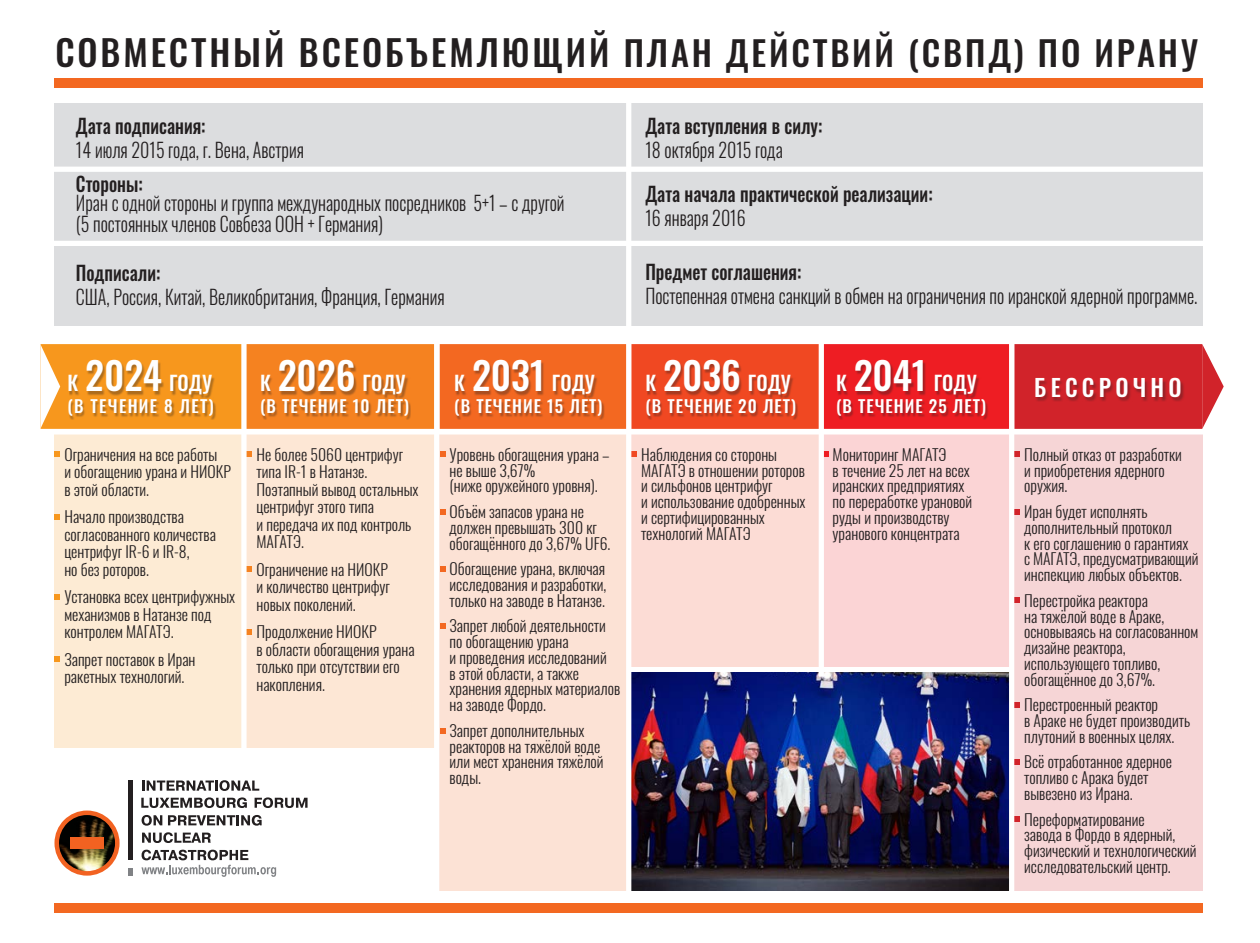
<style>
.page{position:relative;width:1260px;height:943px;background:#fff}
.page>*{position:absolute;margin:0;border:0;box-sizing:border-box;transform-origin:0 0}
.t1{font:500 34.12px "Oswald";letter-spacing:.08em;color:#231f20}
.t2{font:500 23.45px "Oswald";letter-spacing:.18em;color:#fff}
.t3{font:300 19.95px/21px "Oswald";color:#231f20;scale:.9 1}
.t4{font:500 19.95px "Oswald";color:#231f20;scale:.9 1}
.t5{font:500 19.95px "Oswald";color:#fff}
.t6{font:500 16.97px "Oswald";letter-spacing:.06em;color:#fff}
.t7{font:500 16.97px "Oswald";letter-spacing:.08em;color:#fff}
.t8{font:300 15.75px/15.8px "Oswald";color:#231f20}
.s1{font-size:35.52px}
.s2{font-size:38.15px}
</style>
<div class="page">
<div style="left:54px;top:171px;width:573px;height:70px;background:#dcdddf"></div>
<div style="left:631px;top:171px;width:571px;height:70px;background:#dcdddf"></div>
<div style="left:54px;top:246px;width:573px;height:80px;background:#dcdddf"></div>
<div style="left:631px;top:246px;width:571px;height:80px;background:#dcdddf"></div>
<div style="left:54px;top:103px;width:573px;height:64px;background:#dcdddf"></div>
<div style="left:54px;top:434px;width:189px;height:313px;background:#fdebd4"></div>
<div style="left:247px;top:434px;width:188px;height:313px;background:#fde7d5"></div>
<div style="left:440px;top:434px;width:188px;height:456px;background:#fce2d5"></div>
<div style="left:631px;top:434px;width:189px;height:233px;background:#fcdcd5"></div>
<div style="left:823px;top:434px;width:188px;height:233px;background:#fbd4d5"></div>
<div style="left:1014px;top:434px;width:189px;height:456px;background:#f6d5d6"></div>
<div style="left:631px;top:103px;width:571px;height:64px;background:#dcdddf"></div>
<div style="left:1009px;top:340px;width:197px;height:92px;background:#d1232a;border:4px solid #fff"></div>
<div style="left:37px;top:340px;width:211px;height:92px;background:#f7971d;border:4px solid #fff"></div>
<div style="left:817px;top:340px;width:197px;height:92px;background:#ee1d23;border:4px solid #fff"></div>
<div style="left:626px;top:340px;width:197px;height:92px;background:#f04822;border:4px solid #fff"></div>
<div style="left:434px;top:340px;width:197px;height:92px;background:#f36821;border:4px solid #fff"></div>
<div style="left:54px;top:78px;width:1149px;height:10px;background:#f36821"></div>
<div style="left:54px;top:902px;width:1149px;height:10px;background:#f36821"></div>
<div style="left:243px;top:340px;width:197px;height:92px;background:#f58220;border:4px solid #fff"></div>
<svg style="left:54px;top:451px;width:6px;height:6px"></svg>
<svg style="left:54px;top:514px;width:6px;height:6px"></svg>
<svg style="left:54px;top:594px;width:6px;height:5px"></svg>
<svg style="left:54px;top:656px;width:6px;height:6px"></svg>
<svg style="left:247px;top:451px;width:5px;height:6px"></svg>
<svg style="left:247px;top:566px;width:5px;height:6px"></svg>
<svg style="left:247px;top:629px;width:5px;height:5px"></svg>
<svg style="left:440px;top:451px;width:5px;height:6px"></svg>
<svg style="left:440px;top:509px;width:5px;height:5px"></svg>
<svg style="left:440px;top:566px;width:5px;height:6px"></svg>
<svg style="left:440px;top:623px;width:5px;height:6px"></svg>
<svg style="left:440px;top:728px;width:5px;height:5px"></svg>
<svg style="left:631px;top:451px;width:6px;height:6px"></svg>
<svg style="left:824px;top:451px;width:5px;height:6px"></svg>
<svg style="left:1014px;top:451px;width:6px;height:6px"></svg>
<svg style="left:1014px;top:509px;width:6px;height:5px"></svg>
<svg style="left:1014px;top:597px;width:6px;height:6px"></svg>
<svg style="left:1014px;top:702px;width:6px;height:5px"></svg>
<svg style="left:1014px;top:759px;width:6px;height:6px"></svg>
<svg style="left:1014px;top:816px;width:6px;height:6px"></svg>
<div style="left:69px;top:361px;width:147px;height:59px;background:#231f20;opacity:.36"></div>
<div style="left:262px;top:361px;width:149px;height:59px;background:#231f20;opacity:.36"></div>
<div style="left:456px;top:361px;width:149px;height:59px;background:#231f20;opacity:.36"></div>
<div style="left:647px;top:361px;width:152px;height:59px;background:#231f20;opacity:.36"></div>
<div style="left:838px;top:361px;width:151px;height:59px;background:#231f20;opacity:.36"></div>
<div style="left:1035px;top:379px;width:150px;height:23px;background:#231f20;opacity:.36"></div>
<svg style="left:1202px;top:344px;width:22px;height:85px"></svg>
<svg style="left:41px;top:344px;width:19px;height:84px"></svg>
<svg style="left:54px;top:810px;width:66px;height:65px"></svg>
<div style="left:70px;top:837px;width:33px;height:11px;background:#f26221"></div>
<svg style="left:142px;top:780px;width:117px;height:11px"></svg>
<svg style="left:142px;top:815px;width:20px;height:10px"></svg>
<svg style="left:168px;top:815px;width:94px;height:10px"></svg>
<svg style="left:142px;top:832px;width:69px;height:11px"></svg>
<hr style="left:128px;top:780px;width:4px;height:80px;background:#231f20">
<svg style="left:128px;top:868px;width:4px;height:7px"></svg>
<svg style="left:141px;top:797px;width:106px;height:11px"></svg>
<svg style="left:255px;top:797px;width:53px;height:11px"></svg>
<svg style="left:141px;top:849px;width:135px;height:27px"></svg>
<img style="left:631px;top:672px;width:378px;height:218px">
<div style="left:626px;top:98px;width:5px;height:797px;background:#fff"></div>
<div style="left:10px;top:429px;width:1230px;height:5px;background:#fff"></div>
<div style="left:10px;top:167px;width:1230px;height:5px;background:#fff"></div>
<div style="left:819px;top:340px;width:5px;height:336px;background:#fff"></div>
<div style="left:1009px;top:340px;width:5px;height:560px;background:#fff"></div>
<div style="left:434px;top:340px;width:5px;height:560px;background:#fff"></div>
<div style="left:241px;top:340px;width:6px;height:425px;background:#fff"></div>
<h1 class="t1" style="left:55px;top:35px;width:1144px"><span class="s1">СОВМЕСТНЫЙ ВСЕОБЪЕМЛЮЩИЙ</span> ПЛАН ДЕЙСТВИЙ (СВПД) ПО ИРАНУ</h1>
<p class="t4" style="left:76px;top:115px;width:145px">Дата подписания:</p>
<p class="t3" style="left:76px;top:137px;width:255px">14 июля 2015 года, г. Вена, Австрия</p>
<p class="t4" style="left:76px;top:173px;width:76px">Стороны:</p>
<p class="t3" style="left:76px;top:190px;width:544px">Иран с одной стороны и группа международных посредников 5+1 – с другой (5 постоянных членов Совбеза ООН + Германия)</p>
<p class="t4" style="left:76px;top:262px;width:95px">Подписали:</p>
<p class="t3" style="left:76px;top:284px;width:411px">США, Россия, Китай, Великобритания, Франция, Германия</p>
<p class="t5" style="left:67px;top:372px;width:146px">к <span class="s2">2024</span> году</p>
<p class="t7" style="left:67px;top:397px;width:148px">(В ТЕЧЕНИЕ 8 ЛЕТ)</p>
<p class="t8" style="left:64px;top:444px;width:168px;line-height:17.5px">Ограничения на все работы<br>и обогащению урана и НИОКР в этой области.</p>
<p class="t8" style="left:64px;top:506px;width:153px;line-height:17.5px">Начало производства согласованного количества центрифуг IR-6 и IR-8,<br>но без роторов.</p>
<p class="t8" style="left:64px;top:586px;width:172px;line-height:17.5px">Установка всех центрифужных механизмов в Натанзе под контролем МАГАТЭ.</p>
<p class="t8" style="left:64px;top:648px;width:133px;line-height:17.5px">Запрет поставок в Иран ракетных технологий.</p>
<p class="t5" style="left:260px;top:372px;width:147px">к <span class="s2">2026</span> году</p>
<p class="t6" style="left:260px;top:397px;width:151px">(В ТЕЧЕНИЕ 10 ЛЕТ)</p>
<p class="t8" style="left:256px;top:444px;width:164px;line-height:17.5px">Не более 5060 центрифуг типа IR-1 в Натанзе.<br>Поэтапный вывод остальных центрифуг этого типа<br>и передача их под контроль<br>МАГАТЭ.</p>
<p class="t8" style="left:256px;top:559px;width:135px;line-height:17.5px">Ограничение на НИОКР и количество центрифуг новых поколений.</p>
<p class="t8" style="left:256px;top:621px;width:160px;line-height:17.5px">Продолжение НИОКР<br>в области обогащения урана только при отсутствии его накопления.</p>
<p class="t5" style="left:454px;top:372px;width:142px">к <span class="s2">2031</span> году</p>
<p class="t6" style="left:454px;top:397px;width:150px">(В ТЕЧЕНИЕ 15 ЛЕТ)</p>
<p class="t8" style="left:450px;top:445px;width:162px">Уровень обогащения урана – не выше 3,67%<br>(ниже оружейного уровня).</p>
<p class="t8" style="left:450px;top:502px;width:162px">Объём запасов урана не должен превышать 300 кг обогащённого до 3,67% UF6.</p>
<p class="t8" style="left:450px;top:559px;width:158px;text-align:justify">Обогащение урана, включая исследования и разработки, только на заводе в Натанзе.</p>
<p class="t8" style="left:450px;top:616px;width:172px">Запрет любой деятельности по обогащению урана<br>и проведения исследований<br>в этой области, а также хранения ядерных материалов на заводе Фордо.</p>
<p class="t8" style="left:450px;top:721px;width:156px">Запрет дополнительных реакторов на тяжёлой воде или мест хранения тяжёлой воды.</p>
<p class="t4" style="left:645px;top:115px;width:198px">Дата вступления в силу:</p>
<p class="t3" style="left:645px;top:137px;width:154px">18 октября 2015 года</p>
<p class="t4" style="left:645px;top:183px;width:321px">Дата начала практической реализации:</p>
<p class="t3" style="left:645px;top:205px;width:113px">16 января 2016</p>
<p class="t4" style="left:645px;top:261px;width:175px">Предмет соглашения:</p>
<p class="t3" style="left:645px;top:283px;width:615px">Постепенная отмена санкций в обмен на ограничения по иранской ядерной программе.</p>
<p class="t5" style="left:645px;top:372px;width:147px">к <span class="s2">2036</span> году</p>
<p class="t6" style="left:645px;top:397px;width:152px">(В ТЕЧЕНИЕ 20 ЛЕТ)</p>
<p class="t5" style="left:836px;top:372px;width:142px">к <span class="s2">2041</span> году</p>
<p class="t6" style="left:836px;top:397px;width:152px">(В ТЕЧЕНИЕ 25 ЛЕТ)</p>
<h2 class="t2" style="left:1034px;top:375px;width:149px">БЕССРОЧНО</h2>
<p class="t8" style="left:641px;top:445px;width:166px">Наблюдения со стороны<br>МАГАТЭ в отношении роторов и сильфонов центрифуг<br>и использование одобренных и сертифицированных технологий МАГАТЭ</p>
<p class="t8" style="left:833px;top:445px;width:141px">Мониторинг МАГАТЭ<br>в течение 25 лет на всех иранских предприятиях по переработке урановой руды и производству уранового концентрата</p>
<p class="t8" style="left:1024px;top:445px;width:159px">Полный отказ от разработки и приобретения ядерного оружия.</p>
<p class="t8" style="left:1024px;top:502px;width:176px">Иран будет исполнять дополнительный протокол<br>к его соглашению о гарантиях с МАГАТЭ, предусматривающий инспекцию любых объектов.</p>
<p class="t8" style="left:1024px;top:590px;width:176px">Перестройка реактора<br>на тяжёлой воде в Араке, основываясь на согласованном дизайне реактора, использующего топливо, обогащённое до 3,67%.</p>
<p class="t8" style="left:1024px;top:695px;width:167px">Перестроенный реактор<br>в Араке не будет производить плутоний в военных целях.</p>
<p class="t8" style="left:1024px;top:752px;width:149px">Всё отработанное ядерное топливо с Арака будет вывезено из Ирана.</p>
<p class="t8" style="left:1024px;top:809px;width:174px">Переформатирование<br>завода в Фордо в ядерный, физический и технологический исследовательский центр.</p>
</div>
